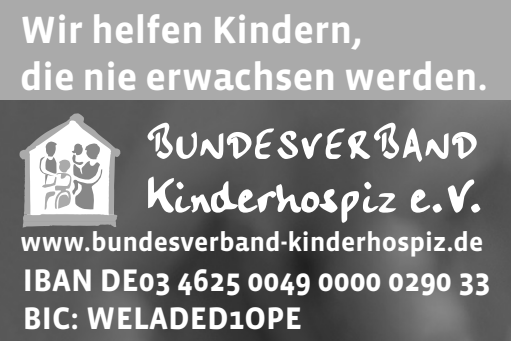
<style>
.page{position:relative;width:511px;height:341px;background:#fff}
.page>*{position:absolute;margin:0;border:0;box-sizing:border-box;transform-origin:0 0}
.t1{font:700 38.8px "Vista Sans";color:#fff}
.t2{font:700 32px "Vista Sans";color:#fff}
.t3{font:700 26.8px "Vista Sans";color:#fff}
</style>
<div class="page">
<img style="left:0;top:100px;width:510px;height:240px">
<div style="left:0;top:0;width:510px;height:100px;background:#aaa"></div>
<svg style="left:19px;top:113px;width:101px;height:101px"></svg>
<svg style="left:22px;top:116px;width:95px;height:111px"></svg>
<svg style="left:147px;top:122px;width:329px;height:40px"></svg>
<svg style="left:148px;top:176px;width:248px;height:46px"></svg>
<svg style="left:410px;top:189px;width:31px;height:23px"></svg>
<svg style="left:447px;top:179px;width:33px;height:33px"></svg>
<p class="t1" style="left:20px;top:10px;width:344px">Wir helfen Kindern,</p>
<p class="t1" style="left:20px;top:57px;width:469px">die nie erwachsen werden.</p>
<p class="t3" style="left:20px;top:228px;width:464px">www.bundesverband-kinderhospiz.de</p>
<p class="t2" style="left:23px;top:263px;width:468px">IBAN DE03 4625 0049 0000 0290 33</p>
<p class="t2" style="left:23px;top:302px;width:280px">BIC: WELADED1OPE</p>
</div>
